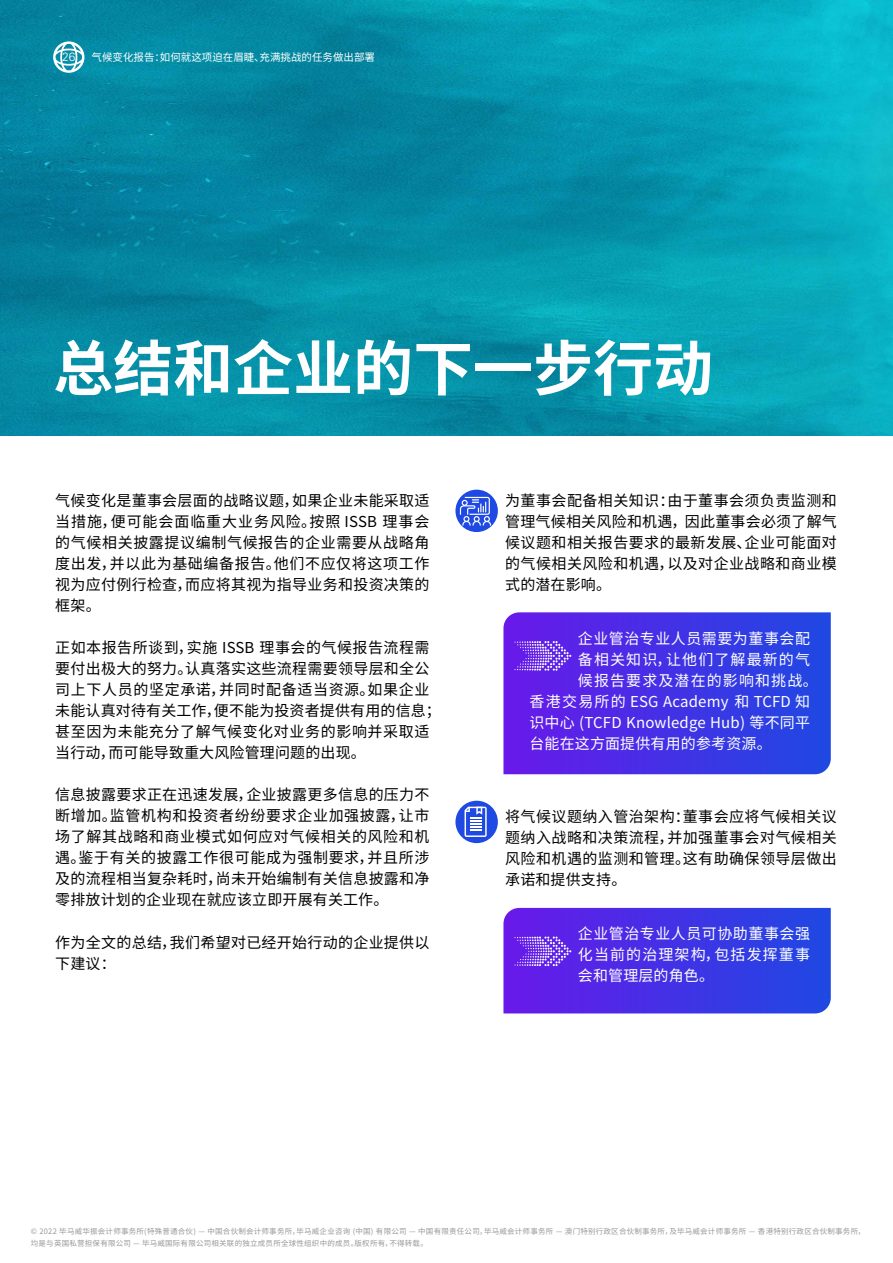
<style>
.page{position:relative;width:893px;height:1263px;background:#fff}
.page>*{position:absolute;margin:0;border:0;box-sizing:border-box;transform-origin:0 0}
.t1{font:700 60px "Noto Sans CJ Ksc";color:#fff}
.t2{font:15px/21px "Noto Sans CJ Ksc";letter-spacing:.02em;color:#000;text-align:justify}
.t3{font:15px "Noto Sans CJ Ksc";letter-spacing:.01em;color:#fff}
.t4{font:15px/21px "Noto Sans CJ Ksc";letter-spacing:.035em;color:#fff;text-align:justify}
.t5{font:15px "Noto Sans CJ Ksc";letter-spacing:.075em;color:#fff}
.t6{font:300 12px "Univers LT Std";color:#fff}
.t7{font:10.5px "Noto Sans CJ Ksc";color:#fff}
.t8{font:7.5px/12px "Noto Sans CJ Ksc";letter-spacing:.03em;color:#989898}
</style>
<div class="page">
<img style="left:0;top:0;width:893px;height:436px">
<svg style="left:503px;top:612px;width:328px;height:162px;background:#4432e5"></svg>
<div style="left:455px;top:801px;width:43px;height:42px;background:#1e49e2;border-radius:50%"></div>
<div style="left:455px;top:490px;width:43px;height:42px;background:#1e49e2;border-radius:50%"></div>
<svg style="left:460px;top:497px;width:31px;height:29px"></svg>
<svg style="left:465px;top:807px;width:22px;height:30px"></svg>
<svg style="left:514px;top:641px;width:57px;height:30px;background:#8451ed"></svg>
<svg style="left:503px;top:908px;width:328px;height:105px;background:#4936e6"></svg>
<svg style="left:53px;top:41px;width:31px;height:32px"></svg>
<p class="t6" style="left:62px;top:50px;width:15px">26</p>
<p class="t7" style="left:92px;top:52px;width:285px">气候变化报告：如何就这项迫在眉睫、充满挑战的任务做出部署</p>
<h1 class="t1" style="left:53px;top:335px;width:661px">总结和企业的下一步行动</h1>
<p class="t2" style="left:55px;top:490px;width:376px">气候变化是董事会层面的战略议题，如果企业未能采取适当措施，便可能会面临重大业务风险。按照 ISSB 理事会的气候相关披露提议编制气候报告的企业需要从战略角度出发，并以此为基础编备报告。他们不应仅将这项工作视为应付例行检查，而应将其视为指导业务和投资决策的框架。</p>
<p class="t2" style="left:55px;top:637px;width:387px;text-align:left">正如本报告所谈到，实施 ISSB 理事会的气候报告流程需要付出极大的努力。认真落实这些流程需要领导层和全公司上下人员的坚定承诺，并同时配备适当资源。如果企业未能认真对待有关工作，便不能为投资者提供有用的信息；甚至因为未能充分了解气候变化对业务的影响并采取适当行动，而可能导致重大风险管理问题的出现。</p>
<p class="t2" style="left:55px;top:785px;width:376px">信息披露要求正在迅速发展，企业披露更多信息的压力不断增加。监管机构和投资者纷纷要求企业加强披露，让市场了解其战略和商业模式如何应对气候相关的风险和机遇。鉴于有关的披露工作很可能成为强制要求，并且所涉及的流程相当复杂耗时，尚未开始编制有关信息披露和净零排放计划的企业现在就应该立即开展有关工作。</p>
<p class="t2" style="left:55px;top:932px;width:376px">作为全文的总结，我们希望对已经开始行动的企业提供以下建议：</p>
<p class="t2" style="left:505px;top:490px;width:333px">为董事会配备相关知识：由于董事会须负责监测和管理气候相关风险和机遇，因此董事会必须了解气候议题和相关报告要求的最新发展、企业可能面对的气候相关风险和机遇，以及对企业战略和商业模式的潜在影响。</p>
<p class="t4" style="left:578px;top:628px;width:234px">企业管治专业人员需要为董事会配</p>
<p class="t5" style="left:578px;top:651px;width:234px">备相关知识，让他们了解最新的气</p>
<p class="t5" style="left:578px;top:672px;width:241px">候报告要求及潜在的影响和挑战。</p>
<p class="t3" style="left:529px;top:693px;width:282px">香港交易所的 ESG Academy 和 TCFD 知</p>
<p class="t3" style="left:529px;top:714px;width:282px">识中心 (TCFD Knowledge Hub) 等不同平</p>
<p class="t3" style="left:529px;top:735px;width:244px">台能在这方面提供有用的参考资源。</p>
<p class="t2" style="left:505px;top:806px;width:333px">将气候议题纳入管治架构：董事会应将气候相关议题纳入战略和决策流程，并加强董事会对气候相关风险和机遇的监测和管理。这有助确保领导层做出承诺和提供支持。</p>
<p class="t4" style="left:578px;top:923px;width:234px">企业管治专业人员可协助董事会强化当前的治理架构，包括发挥董事会和管理层的角色。</p>
<p class="t8" style="left:31px;top:1225px;width:836px">© 2022 毕马威华振会计师事务所(特殊普通合伙) — 中国合伙制会计师事务所，毕马威企业咨询 (中国) 有限公司 — 中国有限责任公司，毕马威会计师事务所 — 澳门特别行政区合伙制事务所，及毕马威会计师事务所 — 香港特别行政区合伙制事务所，均是与英国私营担保有限公司 — 毕马威国际有限公司相关联的独立成员所全球性组织中的成员。版权所有，不得转载。</p>
</div>
